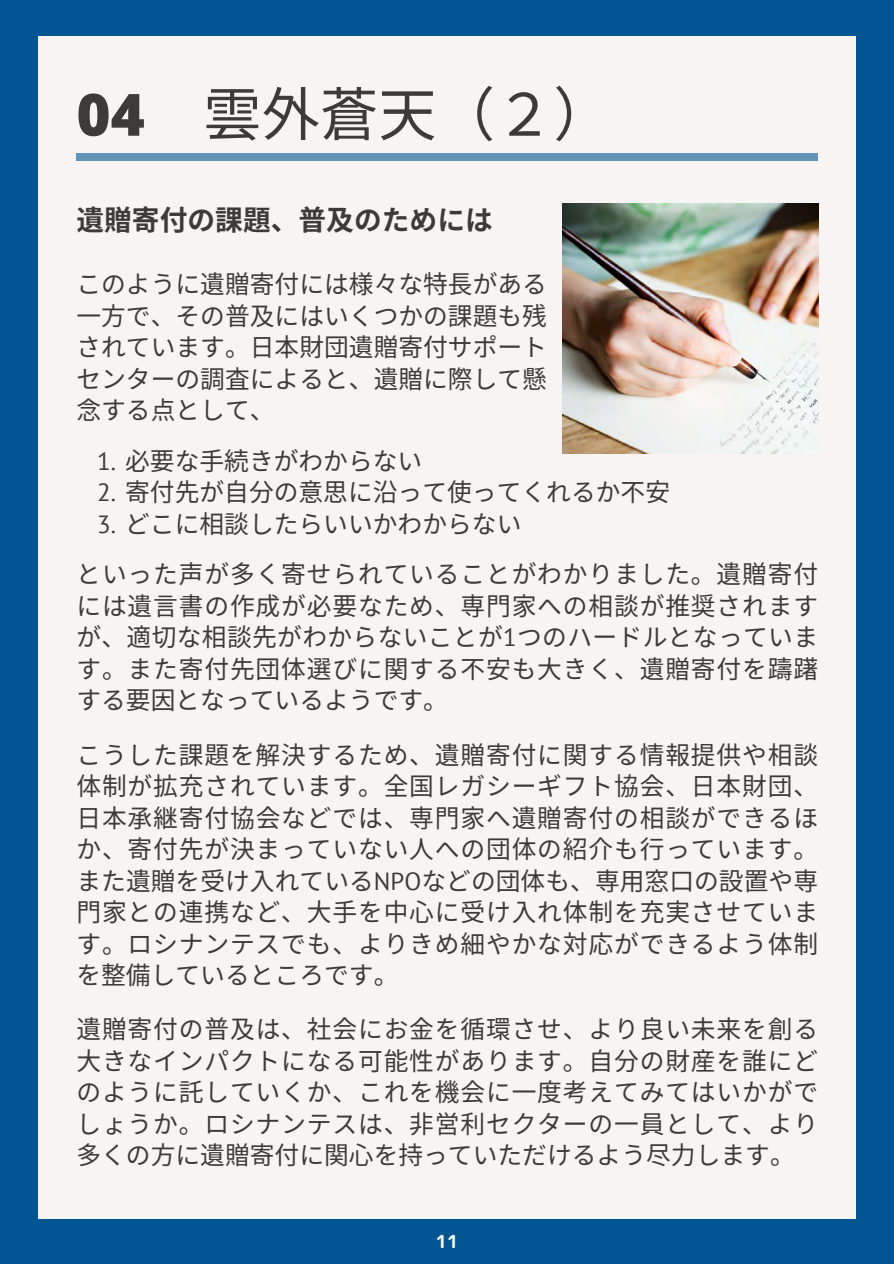
<style>
.page{position:relative;width:894px;height:1264px;background:#fff}
.page>*{position:absolute;margin:0;border:0;box-sizing:border-box;transform-origin:0 0}
.t1{font:58.35px "Noto Sans CJ Ksc";color:#3e3a39}
.t2{font:700 27.75px "Noto Sans CJ Ksc";color:#3e3a39}
.t3{font:24.75px/31.5px "Noto Sans CJ Ksc";color:#3e3a39;text-align:justify}
.t4{font:18px "rounded mplus 1 p bold";color:#fff}
.s1{font-family:"Open Sans";font-weight:800}
.s2{font-family:"PT Sans"}
</style>
<div class="page">
<div style="left:0;top:0;width:893px;height:1263px;background:#005592"></div>
<div style="left:38px;top:36px;width:817px;height:1182px;background:#f8f4f4"></div>
<div style="left:76px;top:153px;width:741px;height:7px;background:#6394b9"></div>
<img style="left:562px;top:203px;width:255px;height:250px">
<p class="t1" style="left:76px;top:68px;width:536px"><span class="s1">04</span> 雲外蒼天（２）</p>
<p class="t2" style="left:76px;top:198px;width:418px">遺贈寄付の課題、普及のためには</p>
<h1 class="t3" style="left:76px;top:267px;width:472px">このように遺贈寄付には様々な特長がある</h1>
<h2 class="t3" style="left:76px;top:298px;width:470px">一方で、その普及にはいくつかの課題も残</h2>
<p class="t3" style="left:76px;top:330px;width:472px">されています。日本財団遺贈寄付サポート</p>
<p class="t3" style="left:76px;top:361px;width:470px">センターの調査によると、遺贈に際して懸</p>
<p class="t3" style="left:76px;top:393px;width:200px">念する点として、</p>
<p class="t3" style="left:97px;top:443px;width:326px"><span class="s2">1.</span> 必要な手続きがわからない</p>
<p class="t3" style="left:97px;top:475px;width:571px"><span class="s2">2.</span> 寄付先が自分の意思に沿って使ってくれるか不安</p>
<p class="t3" style="left:97px;top:506px;width:425px"><span class="s2">3.</span> どこに相談したらいいかわからない</p>
<p class="t3" style="left:76px;top:557px;width:743px">といった声が多く寄せられていることがわかりました。遺贈寄付には遺言書の作成が必要なため、専門家への相談が推奨されますが、適切な相談先がわからないことが<span class="s2">1</span>つのハードルとなっています。また寄付先団体選びに関する不安も大きく、遺贈寄付を躊躇する要因となっているようです。</p>
<p class="t3" style="left:76px;top:737px;width:743px">こうした課題を解決するため、遺贈寄付に関する情報提供や相談体制が拡充されています。全国レガシーギフト協会、日本財団、日本承継寄付協会などでは、専門家へ遺贈寄付の相談ができるほか、寄付先が決まっていない人への団体の紹介も行っています。また遺贈を受け入れている<span class="s2">NPO</span>などの団体も、専用窓口の設置や専門家との連携など、大手を中心に受け入れ体制を充実させています。ロシナンテスでも、よりきめ細やかな対応ができるよう体制を整備しているところです。</p>
<p class="t3" style="left:76px;top:1011px;width:743px">遺贈寄付の普及は、社会にお金を循環させ、より良い未来を創る大きなインパクトになる可能性があります。自分の財産を誰にどのように託していくか、これを機会に一度考えてみてはいかがでしょうか。ロシナンテスは、非営利セクターの一員として、より多くの方に遺贈寄付に関心を持っていただけるよう尽力します。</p>
<p class="t4" style="left:435px;top:1228px;width:25px">11</p>
</div>
